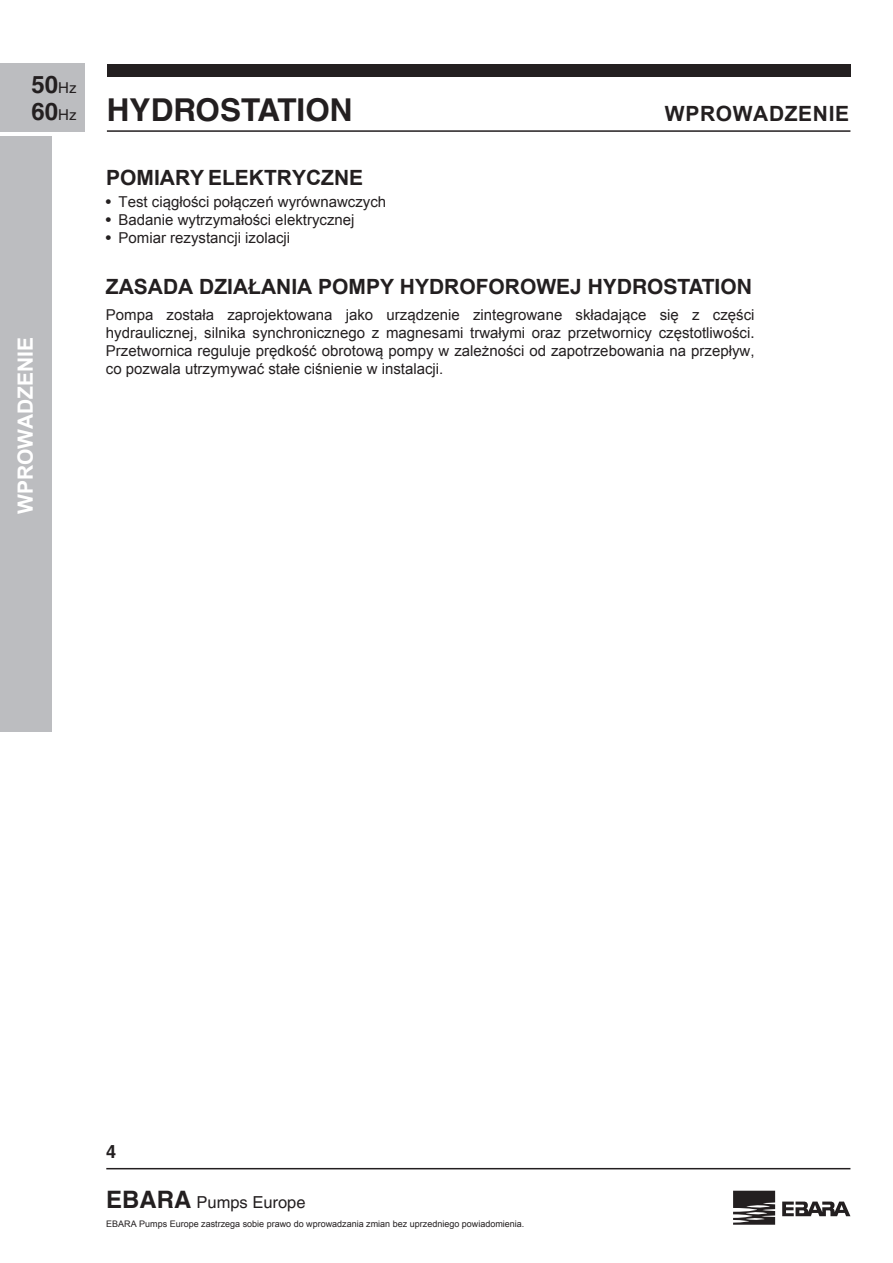
<style>
.page{position:relative;width:893px;height:1263px;background:#fff}
.page>*{position:absolute;margin:0;border:0;box-sizing:border-box;transform-origin:0 0}
.t1{font:700 31.5px "Helvetica LT Pro";color:#231f20}
.t2{font:700 24px "Helvetica LT Pro";color:#231f20}
.Corpo{font:700 21px "Arial";color:#231f20}
.t3{font:700 21px "Arial";color:#fff}
.Corpo-2{font:700 21px "Arial";letter-spacing:.03em;color:#231f20}
.t4{font:700 18px "Helvetica LT Pro";color:#231f20}
.t5{font:16.5px "Helvetica LT Pro";color:#231f20}
.Corpo-3{font:15px/18px "Arial";color:#231f20;text-align:justify}
.t6{font:9px "Arial";color:#231f20}
.s1{font-weight:400;font-size:15px}
.s2{font-size:24px}
.s3{font-family:"Helvetica LT Pro"}
.s4{font-weight:700;font-size:24px}
</style>
<div class="page">
<div style="left:107px;top:64px;width:743px;height:13px;background:#231f20"></div>
<div style="left:0;top:64px;width:85px;height:68px;background:#bcbdc0"></div>
<hr style="left:107px;top:130px;width:743px;height:2px;background:#231f20">
<hr style="left:106px;top:1168px;width:744px;height:1px;background:#231f20">
<svg style="left:733px;top:1191px;width:42px;height:34px"></svg>
<svg style="left:782px;top:1201px;width:68px;height:15px"></svg>
<div style="left:0;top:136px;width:51px;height:595px;background:#bcbdc0"></div>
<h2 class="t2" style="left:32px;top:70px;width:47px">50<span class="s1">Hz</span></h2>
<h1 class="t1" style="left:32px;top:91px;width:323px"><span class="s2">60</span><span class="s1">Hz</span> HYDROSTATION</h1>
<p class="Corpo-2" style="left:665px;top:100px;width:186px">WPROWADZENIE</p>
<p class="t3" style="left:12px;top:514px;width:179px;rotate:-90deg">WPROWADZENIE</p>
<p class="Corpo" style="left:106px;top:164px;width:258px">POMIARY ELEKTRYCZNE</p>
<p class="Corpo-3" style="left:106px;top:193px;width:282px"><span class="s3">•</span> Test ciągłości połączeń wyrównawczych</p>
<p class="Corpo-3" style="left:106px;top:211px;width:250px"><span class="s3">•</span> Badanie wytrzymałości elektrycznej</p>
<p class="Corpo-3" style="left:106px;top:229px;width:186px"><span class="s3">•</span> Pomiar rezystancji izolacji</p>
<p class="Corpo" style="left:106px;top:273px;width:648px">ZASADA DZIAŁANIA POMPY HYDROFOROWEJ <span class="s3">HYDROSTATION</span></p>
<p class="Corpo-3" style="left:106px;top:306px;width:650px">Pompa została zaprojektowana jako urządzenie zintegrowane składające się z części hydraulicznej, silnika synchronicznego z magnesami trwałymi oraz przetwornicy częstotliwości<span class="s3">.<br></span>Przetwornica reguluje prędkość obrotową pompy w zależności od zapotrzebowania na przepływ, co pozwala utrzymywać stałe ciśnienie w instalacji.</p>
<p class="t4" style="left:106px;top:1141px;width:12px">4</p>
<p class="t5" style="left:106px;top:1192px;width:201px"><span class="s4">EBARA</span> Pumps Europe</p>
<p class="t6" style="left:106px;top:1218px;width:420px">EBARA Pumps Europe zastrzega sobie prawo do wprowadzania zmian bez uprzedniego powiadomienia.</p>
</div>
